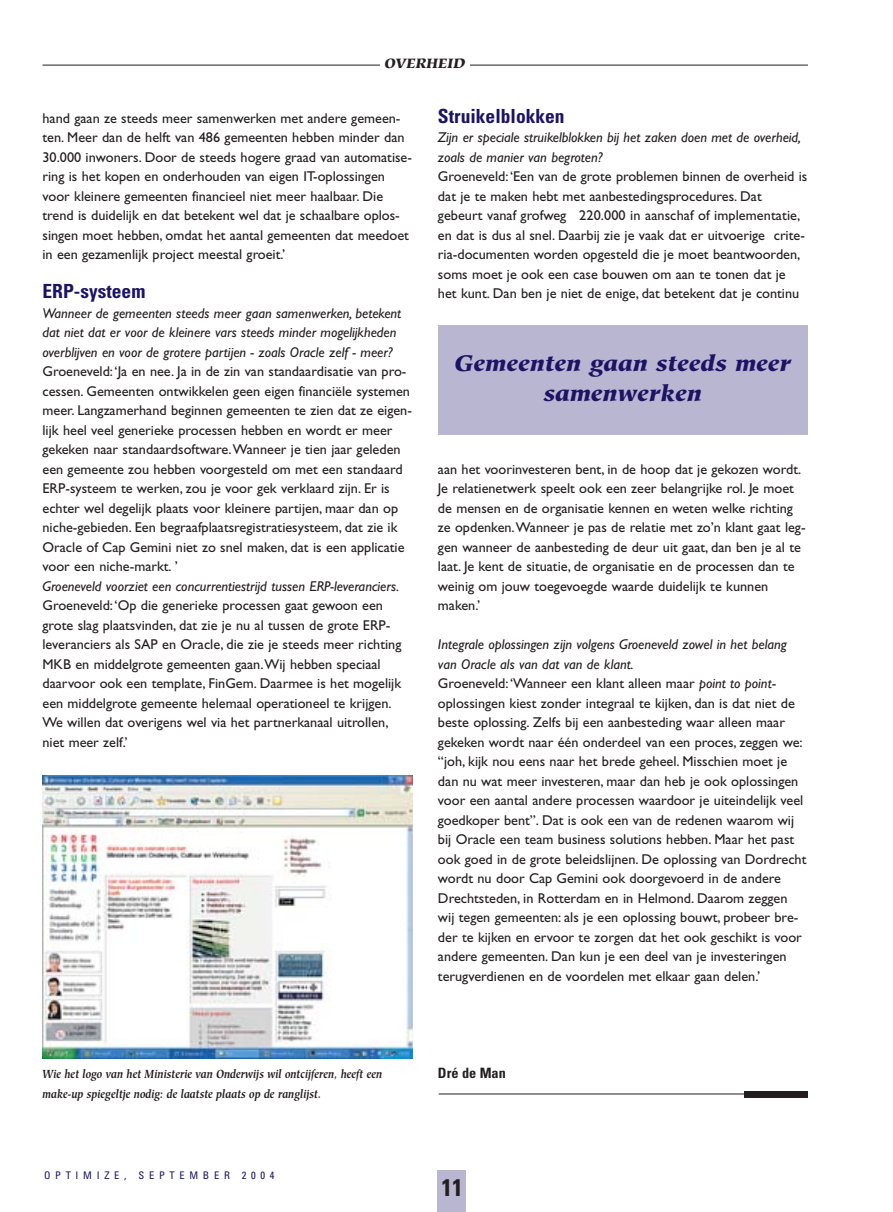
<style>
.page{position:relative;width:893px;height:1212px;background:#fff}
.page>*{position:absolute;margin:0;border:0;box-sizing:border-box;transform-origin:0 0}
.t1{font:700 condensed 24px "Univers";color:#231f20}
.t2{font:italic 900 22.5px/30px "Hiroshige";color:#1b1464;text-align:center}
.t3{font:700 condensed 19.5px "Univers";color:#1b1464}
.t4{font:14.25px/19.5px "Gill Sans";color:#231f20}
.t5{font:italic 14.25px/19.5px "Gill Sans";color:#231f20}
.t6{font:700 condensed 14.25px "Univers";color:#231f20}
.t7{font:italic 900 13.5px "Hiroshige";color:#231f20}
.t8{font:italic 700 11.7px "Hiroshige";color:#231f20;scale:.83 1}
.t9{font:condensed 10.5px "Univers";letter-spacing:.45em;color:#1b1464}
.s1{font-style:italic}
</style>
<div class="page">
<div style="left:438px;top:1170px;width:28px;height:42px;background:#b9b6d2"></div>
<hr style="left:43px;top:65px;width:765px;height:1px;background:#231f20">
<div style="left:381px;top:57px;width:89px;height:22px;background:#fff"></div>
<div style="left:438px;top:325px;width:370px;height:110px;background:#b9b6d2"></div>
<hr style="left:439px;top:1093px;width:366px;height:1px;background:#231f20">
<div style="left:744px;top:1091px;width:64px;height:7px;background:#231f20"></div>
<img style="left:43px;top:775px;width:369px;height:283px">
<p class="t7" style="left:385px;top:58px;width:82px">OVERHEID</p>
<p class="t4" style="left:43px;top:110px;width:371px">hand gaan ze steeds meer samenwerken met andere gemeen&shy;ten. Meer dan de helft van 486 gemeenten hebben minder dan 30.000 inwoners. Door de steeds hogere graad van automatise&shy;ring is het kopen en onderhouden van eigen IT-oplossingen voor kleinere gemeenten financieel niet meer haalbaar. Die trend is duidelijk en dat betekent wel dat je schaalbare oplos&shy;singen moet hebben, omdat het aantal gemeenten dat meedoet in een gezamenlijk project meestal groeit.’</p>
<h3 class="t3" style="left:43px;top:284px;width:104px">ERP-systeem</h3>
<p class="t5" style="left:43px;top:305px;width:360px">Wanneer de gemeenten steeds meer gaan samenwerken, betekent dat niet dat er voor de kleinere vars steeds minder mogelijkheden overblijven en voor de grotere partijen - zoals Oracle zelf - meer?</p>
<p class="t4" style="left:43px;top:363px;width:371px">Groeneveld:‘Ja en nee. Ja in de zin van standaardisatie van pro&shy;cessen. Gemeenten ontwikkelen geen eigen financiële systemen meer. Langzamerhand beginnen gemeenten te zien dat ze eigen&shy;lijk heel veel generieke processen hebben en wordt er meer gekeken naar standaardsoftware.Wanneer je tien jaar geleden een gemeente zou hebben voorgesteld om met een standaard ERP-systeem te werken, zou je voor gek verklaard zijn. Er is echter wel degelijk plaats voor kleinere partijen, maar dan op niche-gebieden. Een begraafplaatsregistratiesysteem, dat zie ik Oracle of Cap Gemini niet zo snel maken, dat is een applicatie voor een niche-markt. ’</p>
<p class="t5" style="left:43px;top:578px;width:358px">Groeneveld voorziet een concurrentiestrijd tussen ERP-leveranciers.</p>
<p class="t4" style="left:43px;top:597px;width:360px">Groeneveld:‘Op die generieke processen gaat gewoon een grote slag plaatsvinden, dat zie je nu al tussen de grote ERP&shy;leveranciers als SAP en Oracle, die zie je steeds meer richting MKB en middelgrote gemeenten gaan.Wij hebben speciaal daarvoor ook een template, FinGem. Daarmee is het mogelijk een middelgrote gemeente helemaal operationeel te krijgen.<br>We willen dat overigens wel via het partnerkanaal uitrollen, niet meer zelf.’</p>
<h3 class="t3" style="left:438px;top:108px;width:128px">Struikelblokken</h3>
<p class="t5" style="left:438px;top:129px;width:365px">Zijn er speciale struikelblokken bij het zaken doen met de overheid, zoals de manier van begroten?</p>
<p class="t4" style="left:438px;top:168px;width:371px">Groeneveld:‘Een van de grote problemen binnen de overheid is dat je te maken hebt met aanbestedingsprocedures. Dat gebeurt vanaf grofweg 220.000 in aanschaf of implementatie, en dat is dus al snel. Daarbij zie je vaak dat er uitvoerige crite&shy;ria-documenten worden opgesteld die je moet beantwoorden, soms moet je ook een case bouwen om aan te tonen dat je het kunt. Dan ben je niet de enige, dat betekent dat je continu</p>
<h2 class="t2" style="left:455px;top:350px;width:338px">Gemeenten gaan steeds meer samenwerken</h2>
<p class="t4" style="left:438px;top:461px;width:369px">aan het voorinvesteren bent, in de hoop dat je gekozen wordt.<br>Je relatienetwerk speelt ook een zeer belangrijke rol. Je moet de mensen en de organisatie kennen en weten welke richting ze opdenken.Wanneer je pas de relatie met zo’n klant gaat leg&shy;gen wanneer de aanbesteding de deur uit gaat, dan ben je al te laat. Je kent de situatie, de organisatie en de processen dan te weinig om jouw toegevoegde waarde duidelijk te kunnen maken.’</p>
<p class="t4" style="left:438px;top:636px;width:370px"><span class="s1">Integrale oplossingen zijn volgens Groeneveld zowel in het belang van Oracle als van dat van de klant.<br></span>Groeneveld:‘Wanneer een klant alleen maar <span class="s1">point to point&shy;</span>oplossingen kiest zonder integraal te kijken, dan is dat niet de beste oplossing. Zelfs bij een aanbesteding waar alleen maar gekeken wordt naar één onderdeel van een proces, zeggen we: “joh, kijk nou eens naar het brede geheel. Misschien moet je dan nu wat meer investeren, maar dan heb je ook oplossingen voor een aantal andere processen waardoor je uiteindelijk veel goedkoper bent”. Dat is ook een van de redenen waarom wij bij Oracle een team business solutions hebben. Maar het past ook goed in de grote beleidslijnen. De oplossing van Dordrecht wordt nu door Cap Gemini ook doorgevoerd in de andere Drechtsteden, in Rotterdam en in Helmond. Daarom zeggen wij tegen gemeenten: als je een oplossing bouwt, probeer bre&shy;der te kijken en ervoor te zorgen dat het ook geschikt is voor andere gemeenten. Dan kun je een deel van je investeringen terugverdienen en de voordelen met elkaar gaan delen.’</p>
<p class="t8" style="left:43px;top:1069px;width:411px">Wie het logo van het Ministerie van Onderwijs wil ontcijferen, heeft een</p>
<p class="t6" style="left:438px;top:1068px;width:69px">Dré de Man</p>
<p class="t8" style="left:43px;top:1089px;width:337px">make-up spiegeltje nodig: de laatste plaats op de ranglijst.</p>
<p class="t9" style="left:44px;top:1172px;width:232px">OPTIMIZE, SEPTEMBER 2004</p>
<h1 class="t1" style="left:441px;top:1178px;width:23px">11</h1>
</div>
